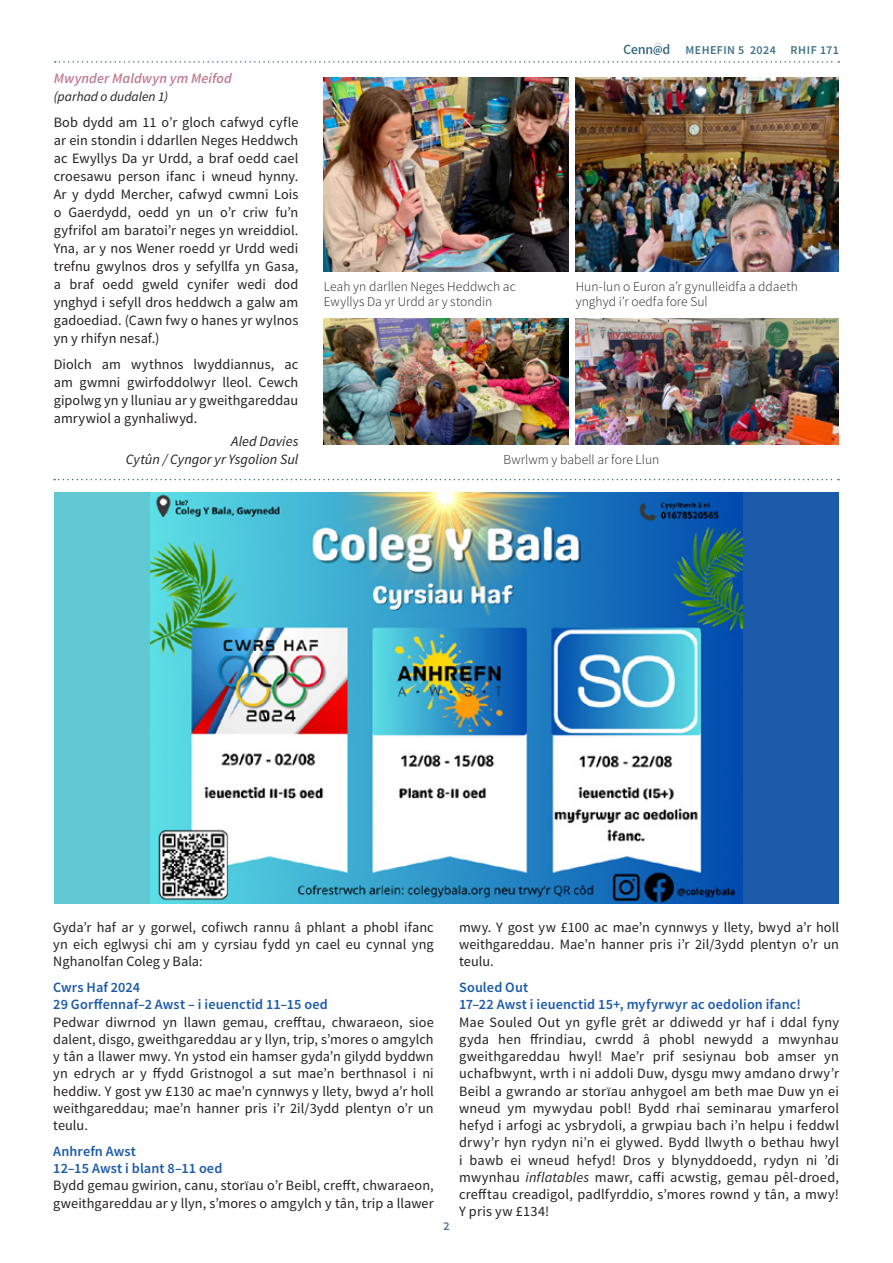
<style>
.page{position:relative;width:893px;height:1263px;background:#fff}
.page>*{position:absolute;margin:0;border:0;box-sizing:border-box;transform-origin:0 0}
.BODY_-_CENN_D{font:14.25px/17.2px "Source Sans Pro";letter-spacing:.005em;color:#231f20;text-align:justify}
.BODY_-_CENN_D-2{font:600 14.25px/17.2px "Source Sans Pro";letter-spacing:.01em;color:#1c5ba9}
.BODY_-_CENN_D-3{font:italic 14.25px "Source Sans Pro";letter-spacing:.005em;color:#231f20}
.HEADER_1_-_BLUE{font:italic 600 14.25px "Source Sans Pro";letter-spacing:.005em;color:#c07d8f}
.HEADER_2_-_BLUE_-_C{font:300 13.5px/15px "Source Sans Pro";letter-spacing:.005em;color:#231f20}
.t1{font:italic 13.5px "Source Sans Pro";color:#231f20}
.t2{font:600 12px "Source Sans Pro";letter-spacing:.035em;color:#3e7289}
.s1{font-family:"Times New Roman"}
.s2{font-style:italic}
</style>
<div class="page">
<svg style="left:624px;top:42px;width:45px;height:13px"></svg>
<svg style="left:55px;top:61px;width:784px;height:2px"></svg>
<svg style="left:54px;top:479px;width:785px;height:1px"></svg>
<div style="left:54px;top:492px;width:96px;height:412px;background:#60c8d3"></div>
<div style="left:743px;top:492px;width:96px;height:412px;background:#1c5ba9"></div>
<img style="left:150px;top:492px;width:593px;height:412px">
<img style="left:324px;top:77px;width:245px;height:194px">
<img style="left:576px;top:77px;width:262px;height:194px">
<img style="left:323px;top:319px;width:246px;height:125px">
<img style="left:576px;top:319px;width:262px;height:125px">
<p class="HEADER_1_-_BLUE" style="left:54px;top:70px;width:180px">Mwynder Maldwyn ym Meifod</p>
<p class="t1" style="left:54px;top:89px;width:116px">(parhad o dudalen 1)</p>
<p class="BODY_-_CENN_D" style="left:54px;top:113px;width:246px;line-height:18px">Bob dydd am 11 o’r gloch cafwyd cyfle ar ein stondin i ddarllen Neges Heddwch ac Ewyllys Da yr Urdd, a braf oedd cael croesawu person ifanc i wneud hynny.<br>Ar y dydd Mercher, cafwyd cwmni Lois o Gaerdydd, oedd yn un o’r criw fu’n gyfrifol am baratoi’r neges yn wreiddiol.<br>Yna, ar y nos Wener roedd yr Urdd wedi trefnu gwylnos dros y sefyllfa yn Gasa, a braf oedd gweld cynifer wedi dod ynghyd i sefyll dros heddwch a galw am gadoediad. (Cawn fwy o hanes yr wylnos yn y rhifyn nesaf.)</p>
<p class="BODY_-_CENN_D" style="left:54px;top:356px;width:246px;line-height:18px">Diolch am wythnos lwyddiannus, ac am gwmni gwirfoddolwyr lleol. Cewch gipolwg yn y lluniau ar y gweithgareddau amrywiol a gynhaliwyd.</p>
<p class="BODY_-_CENN_D-3" style="left:231px;top:432px;width:69px">Aled Davies</p>
<p class="BODY_-_CENN_D-3" style="left:126px;top:450px;width:174px">Cytûn / Cyngor yr Ysgolion Sul</p>
<p class="t2" style="left:685px;top:42px;width:155px">MEHEFIN 5 2024 RHIF 171</p>
<p class="HEADER_2_-_BLUE_-_C" style="left:324px;top:279px;width:193px">Leah yn darllen Neges Heddwch ac<br>Ewyllys Da yr Urdd ar y stondin</p>
<p class="HEADER_2_-_BLUE_-_C" style="left:576px;top:279px;width:224px">Hun-lun o Euron a’r gynulleidfa a ddaeth ynghyd i’r oedfa fore Sul</p>
<p class="HEADER_2_-_BLUE_-_C" style="left:503px;top:452px;width:157px">Bwrlwm y babell ar fore Llun</p>
<p class="BODY_-_CENN_D" style="left:53px;top:919px;width:382px">Gyda’r haf ar y gorwel, cofiwch rannu <span class="s1">â</span> phlant a phobl ifanc yn eich eglwysi chi am y cyrsiau fydd yn cael eu cynnal yng Nghanolfan Coleg y Bala:</p>
<p class="BODY_-_CENN_D-2" style="left:53px;top:979px;width:276px">Cwrs Haf 2024<br>29 Gorffennaf–2 Awst – i ieuenctid 11–15 oed</p>
<p class="BODY_-_CENN_D" style="left:53px;top:1013px;width:382px">Pedwar diwrnod yn llawn gemau, crefftau, chwaraeon, sioe dalent, disgo, gweithgareddau ar y llyn, trip, s’mores o amgylch y tân a llawer mwy. Yn ystod ein hamser gyda’n gilydd byddwn yn edrych ar y ffydd Gristnogol a sut mae’n berthnasol i ni heddiw. Y gost yw £130 ac mae’n cynnwys y llety, bwyd a’r holl weithgareddau; mae’n hanner pris i’r 2il/3ydd plentyn o’r un teulu.</p>
<p class="BODY_-_CENN_D-2" style="left:53px;top:1143px;width:84px">Anhrefn Awst</p>
<p class="BODY_-_CENN_D-2" style="left:53px;top:1160px;width:171px">12–15 Awst i blant 8–11 oed</p>
<p class="BODY_-_CENN_D" style="left:53px;top:1177px;width:382px">Bydd gemau gwirion, canu, stor<span class="s1">ï</span>au o’r Beibl, crefft, chwaraeon, gweithgareddau ar y llyn, s’mores o amgylch y tân, trip a llawer</p>
<p class="t2" style="left:443px;top:1218px;width:8px">2</p>
<p class="BODY_-_CENN_D" style="left:459px;top:919px;width:381px">mwy. Y gost yw £100 ac mae’n cynnwys y llety, bwyd a’r holl weithgareddau. Mae’n hanner pris i’r 2il/3ydd plentyn o’r un teulu.</p>
<p class="BODY_-_CENN_D-2" style="left:459px;top:979px;width:71px">Souled Out</p>
<p class="BODY_-_CENN_D-2" style="left:459px;top:996px;width:343px">17–22 Awst i ieuenctid 15+, myfyrwyr ac oedolion ifanc!</p>
<p class="BODY_-_CENN_D" style="left:459px;top:1013px;width:381px">Mae Souled Out yn gyfle grêt ar ddiwedd yr haf i ddal fyny gyda hen ffrindiau, cwrdd â phobl newydd a mwynhau gweithgareddau hwyl! Mae’r prif sesiynau bob amser yn uchafbwynt, wrth i ni addoli Duw, dysgu mwy amdano drwy’r Beibl a gwrando ar stor<span class="s1">ï</span>au anhygoel am beth mae Duw yn ei wneud ym mywydau pobl! Bydd rhai seminarau ymarferol hefyd i arfogi ac ysbrydoli, a grwpiau bach i’n helpu i feddwl drwy’r hyn rydyn ni’n ei glywed. Bydd llwyth o bethau hwyl i bawb ei wneud hefyd! Dros y blynyddoedd, rydyn ni ’di mwynhau <span class="s2">inflatables</span> mawr, caffi acwstig, gemau pêl-droed, crefftau creadigol, padlfyrddio, s’mores rownd y tân, a mwy!<br>Y pris yw £134!</p>
</div>
